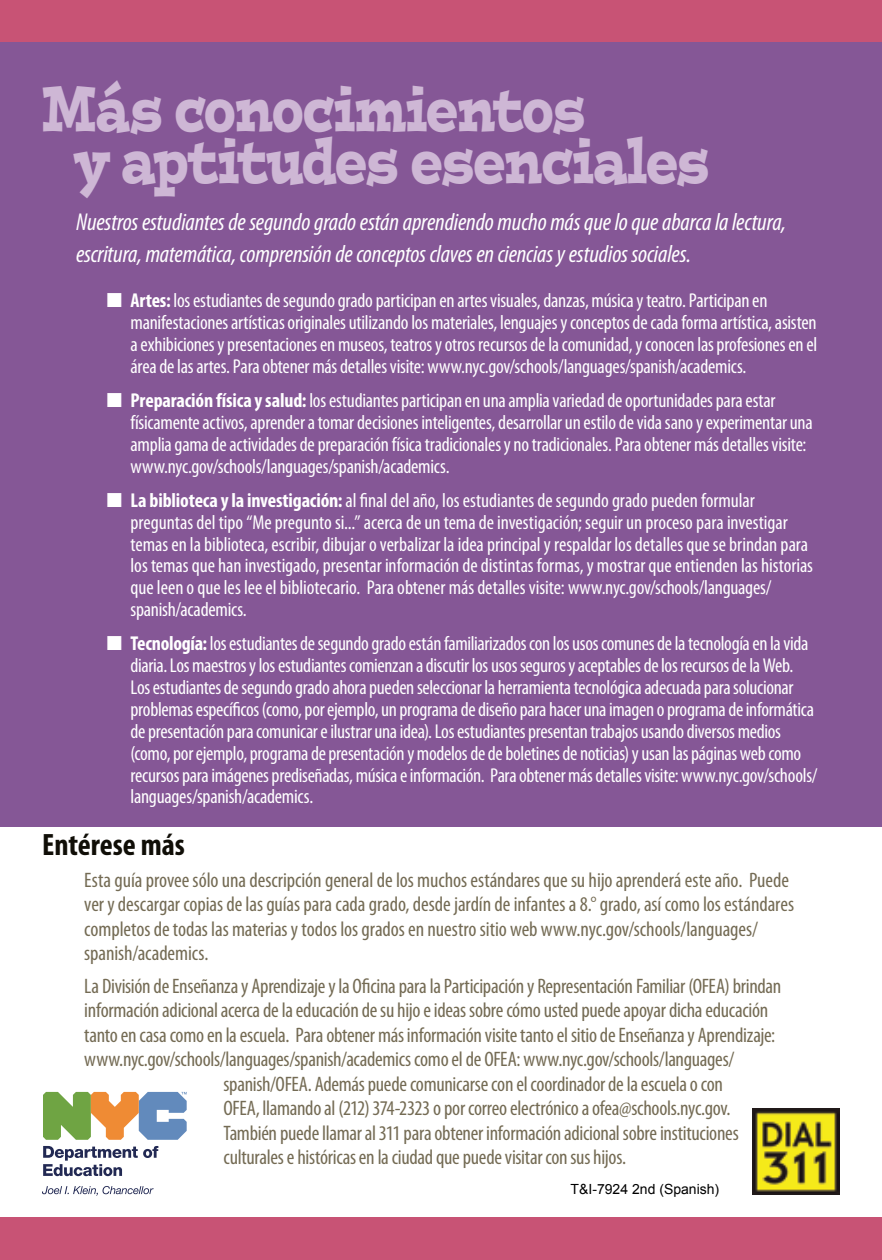
<style>
.page{position:relative;width:882px;height:1260px;background:#fff}
.page>*{position:absolute;margin:0;border:0;box-sizing:border-box;transform-origin:0 0}
.t1{font:63px/52.5px "Postino Std";letter-spacing:-.025em;color:#ceb7d5;scale:.7 1}
.t2{font:700 condensed 30.97px "Myriad Pro";color:#100e07}
.t3{font:italic condensed 24.5px/31.5px "Myriad Pro";letter-spacing:-.005em;color:#fff}
.t4{font:condensed 21px/24.5px "Myriad Pro";letter-spacing:-.015em;color:#746b54}
.t5{font:condensed 20.12px/21.9px "Myriad Pro";letter-spacing:-.015em;color:#fff}
.t6{font:14px "Arial";color:#000}
.s1{font-weight:700}
</style>
<div class="page">
<div style="left:0;top:33px;width:882px;height:793px;background:#855796"></div>
<div style="left:0;top:0;width:882px;height:42px;background:#c85375"></div>
<img style="left:753px;top:1108px;width:86px;height:87px">
<svg style="left:43px;top:1146px;width:115px;height:30px"></svg>
<svg style="left:42px;top:1186px;width:112px;height:10px"></svg>
<svg style="left:43px;top:1092px;width:144px;height:48px"></svg>
<div style="left:0;top:1217px;width:882px;height:43px;background:#c85375"></div>
<h1 class="t1" style="left:75px;top:81px;width:908px;text-indent:-33px">Más conocimientos<br>y aptitudes esenciales</h1>
<p class="t3" style="left:76px;top:206px;width:712px">Nuestros estudiantes de segundo grado están aprendiendo mucho más que lo que abarca la lectura, escritura, matemática, comprensión de conceptos claves en ciencias y estudios sociales.</p>
<p class="t5" style="left:131px;top:289px;width:688px;text-indent:-24px">■ <span class="s1">Artes:</span> los estudiantes de segundo grado participan en artes visuales, danzas, música y teatro. Participan en manifestaciones artísticas originales utilizando los materiales, lenguajes y conceptos de cada forma artística, asisten a exhibiciones y presentaciones en museos, teatros y otros recursos de la comunidad, y conocen las profesiones en el área de las artes. Para obtener más detalles visite: www.nyc.gov/schools/languages/spanish/academics.</p>
<p class="t5" style="left:131px;top:389px;width:684px;text-indent:-24px">■ <span class="s1">Preparación física y salud:</span> los estudiantes participan en una amplia variedad de oportunidades para estar físicamente activos, aprender a tomar decisiones inteligentes, desarrollar un estilo de vida sano y experimentar una amplia gama de actividades de preparación física tradicionales y no tradicionales. Para obtener más detalles visite: www.nyc.gov/schools/languages/spanish/academics.</p>
<p class="t5" style="left:131px;top:489px;width:684px;text-indent:-24px">■ <span class="s1">La biblioteca y la investigación:</span> al final del año, los estudiantes de segundo grado pueden formular preguntas del tipo “Me pregunto si...” acerca de un tema de investigación; seguir un proceso para investigar temas en la biblioteca, escribir, dibujar o verbalizar la idea principal y respaldar los detalles que se brindan para los temas que han investigado, presentar información de distintas formas, y mostrar que entienden las historias que leen o que les lee el bibliotecario. Para obtener más detalles visite: www.nyc.gov/schools/languages/ spanish/academics.</p>
<p class="t5" style="left:131px;top:633px;width:689px;text-indent:-24px">■ <span class="s1">Tecnología:</span> los estudiantes de segundo grado están familiarizados con los usos comunes de la tecnología en la vida diaria. Los maestros y los estudiantes comienzan a discutir los usos seguros y aceptables de los recursos de la Web.<br>Los estudiantes de segundo grado ahora pueden seleccionar la herramienta tecnológica adecuada para solucionar problemas específicos (como, por ejemplo, un programa de diseño para hacer una imagen o programa de informática de presentación para comunicar e ilustrar una idea). Los estudiantes presentan trabajos usando diversos medios (como, por ejemplo, programa de presentación y modelos de de boletines de noticias) y usan las páginas web como recursos para imágenes prediseñadas, música e información. Para obtener más detalles visite: www.nyc.gov/schools/ languages/spanish/academics.</p>
<h2 class="t2" style="left:42px;top:825px;width:144px">Entérese más</h2>
<p class="t4" style="left:84px;top:867px;width:711px">Esta guía provee sólo una descripción general de los muchos estándares que su hijo aprenderá este año. Puede ver y descargar copias de las guías para cada grado, desde jardín de infantes a 8.° grado, así como los estándares completos de todas las materias y todos los grados en nuestro sitio web www.nyc.gov/schools/languages/ spanish/academics.</p>
<p class="t4" style="left:84px;top:973px;width:699px">La División de Enseñanza y Aprendizaje y la Oficina para la Participación y Representación Familiar (OFEA) brindan</p>
<p class="t4" style="left:84px;top:998px;width:686px">información adicional acerca de la educación de su hijo e ideas sobre cómo usted puede apoyar dicha educación</p>
<p class="t4" style="left:84px;top:1022px;width:693px">tanto en casa como en la escuela. Para obtener más información visite tanto el sitio de Enseñanza y Aprendizaje:</p>
<p class="t4" style="left:84px;top:1047px;width:652px">www.nyc.gov/schools/languages/spanish/academics como el de OFEA: www.nyc.gov/schools/languages/</p>
<p class="t4" style="left:224px;top:1071px;width:501px">spanish/OFEA. Además puede comunicarse con el coordinador de la escuela o con</p>
<p class="t4" style="left:224px;top:1096px;width:509px">OFEA, llamando al (212) 374-2323 o por correo electrónico a ofea@schools.nyc.gov.</p>
<p class="t4" style="left:224px;top:1120px;width:517px">También puede llamar al 311 para obtener información adicional sobre instituciones</p>
<p class="t4" style="left:224px;top:1145px;width:404px">culturales e históricas en la ciudad que puede visitar con sus hijos.</p>
<p class="t6" style="left:571px;top:1180px;width:150px">T&amp;I-7924 2nd (Spanish)</p>
</div>
